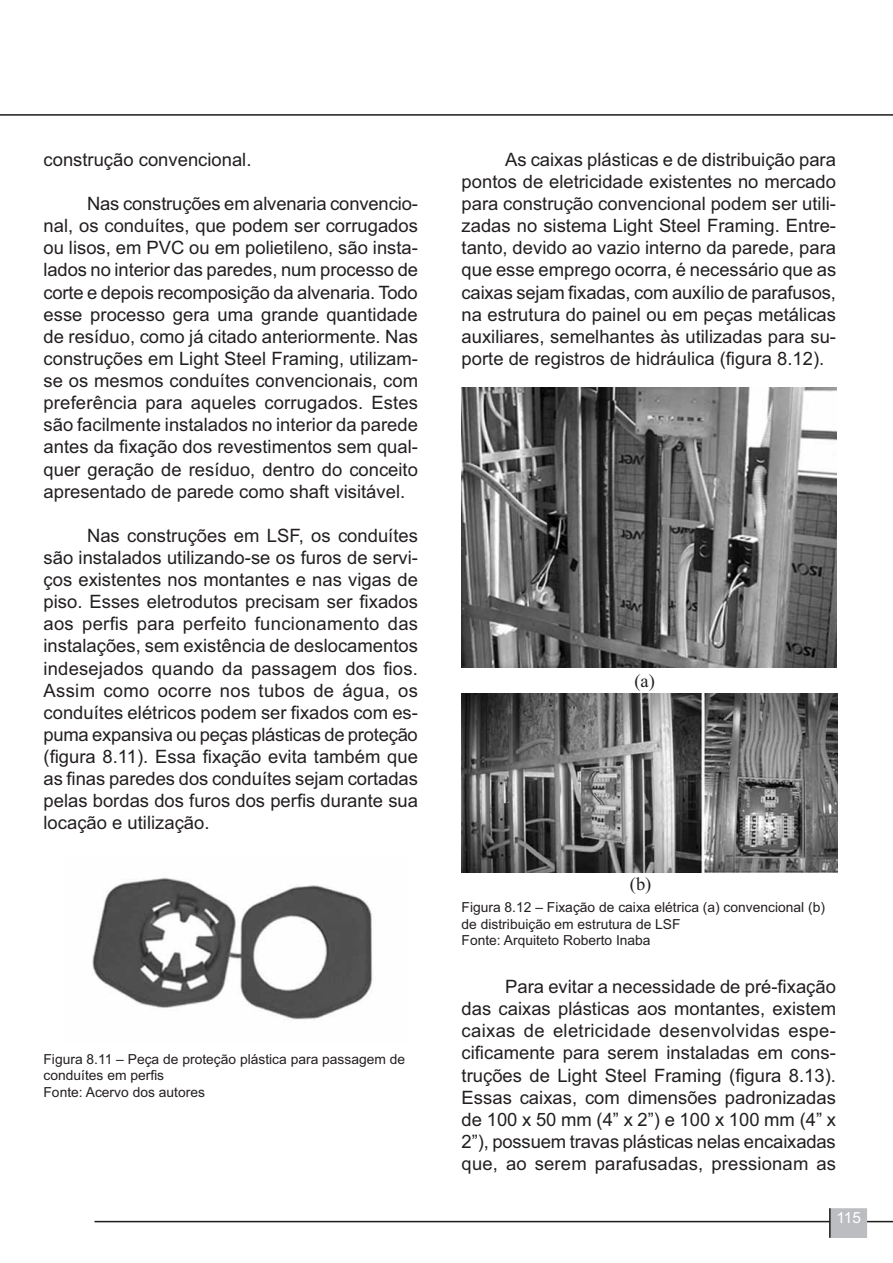
<style>
.page{position:relative;width:893px;height:1263px;background:#fff}
.page>*{position:absolute;margin:0;border:0;box-sizing:border-box;transform-origin:0 0}
.t1{font:18.45px/22px "Arial";color:#231f20;text-align:justify}
.t2{font:18.45px "Times New Roman";color:#231f20}
.t3{font:15.3px "Arial";color:#fff}
.t4{font:13.8px/16.6px "Arial";color:#231f20}
</style>
<div class="page">
<hr style="left:94px;top:1221px;width:799px;height:1px;background:#231f20">
<div style="left:831px;top:1209px;width:35px;height:28px;background:#bbbdc0"></div>
<div style="left:830px;top:1208px;width:37px;height:30px;border:2px solid #bbbdc0"></div>
<hr style="left:829px;top:1208px;width:1px;height:30px;background:#231f20">
<hr style="left:0;top:114px;width:893px;height:2px;background:#231f20">
<img style="left:92px;top:878px;width:281px;height:142px">
<img style="left:462px;top:388px;width:374px;height:280px">
<img style="left:462px;top:694px;width:375px;height:179px">
<p class="t1" style="left:44px;top:150px;width:209px">construção convencional.</p>
<p class="t1" style="left:44px;top:194px;width:376px;text-indent:44px">Nas construções em alvenaria convencio&shy;nal, os conduítes, que podem ser corrugados ou lisos, em PVC ou em polietileno, são insta&shy;lados no interior das paredes, num processo de corte e depois recomposição da alvenaria. Todo esse processo gera uma grande quantidade de resíduo, como já citado anteriormente. Nas construções em Light Steel Framing, utilizam&shy;se os mesmos conduítes convencionais, com preferência para aqueles corrugados. Estes são facilmente instalados no interior da parede antes da fixação dos revestimentos sem qual&shy;quer geração de resíduo, dentro do conceito apresentado de parede como shaft visitável.</p>
<p class="t1" style="left:44px;top:526px;width:376px;text-indent:44px">Nas construções em LSF, os conduítes são instalados utilizando-se os furos de servi&shy;ços existentes nos montantes e nas vigas de piso. Esses eletrodutos precisam ser fixados aos perfis para perfeito funcionamento das instalações, sem existência de deslocamentos indesejados quando da passagem dos fios.<br>Assim como ocorre nos tubos de água, os conduítes elétricos podem ser fixados com es&shy;puma expansiva ou peças plásticas de proteção (figura 8.11). Essa fixação evita também que as finas paredes dos conduítes sejam cortadas pelas bordas dos furos dos perfis durante sua locação e utilização.</p>
<p class="t4" style="left:44px;top:1052px;width:363px">Figura 8.11 – Peça de proteção plástica para passagem de conduítes em perfis<br>Fonte: Acervo dos autores</p>
<p class="t1" style="left:462px;top:150px;width:376px;text-indent:44px">As caixas plásticas e de distribuição para pontos de eletricidade existentes no mercado para construção convencional podem ser utili&shy;zadas no sistema Light Steel Framing. Entre&shy;tanto, devido ao vazio interno da parede, para que esse emprego ocorra, é necessário que as caixas sejam fixadas, com auxílio de parafusos, na estrutura do painel ou em peças metálicas auxiliares, semelhantes às utilizadas para su&shy;porte de registros de hidráulica (figura 8.12).</p>
<p class="t2" style="left:634px;top:674px;width:22px">(a)</p>
<p class="t2" style="left:630px;top:878px;width:23px">(b)</p>
<p class="t4" style="left:462px;top:900px;width:365px">Figura 8.12 – Fixação de caixa elétrica (a) convencional (b) de distribuição em estrutura de LSF<br>Fonte: Arquiteto Roberto Inaba</p>
<p class="t1" style="left:462px;top:977px;width:376px;text-indent:44px">Para evitar a necessidade de pré-fixação das caixas plásticas aos montantes, existem caixas de eletricidade desenvolvidas espe&shy;cificamente para serem instaladas em cons&shy;truções de Light Steel Framing (figura 8.13).<br>Essas caixas, com dimensões padronizadas de 100 x 50 mm (4” x 2”) e 100 x 100 mm (4” x 2”), possuem travas plásticas nelas encaixadas que, ao serem parafusadas, pressionam as</p>
<p class="t3" style="left:836px;top:1212px;width:26px">115</p>
</div>
